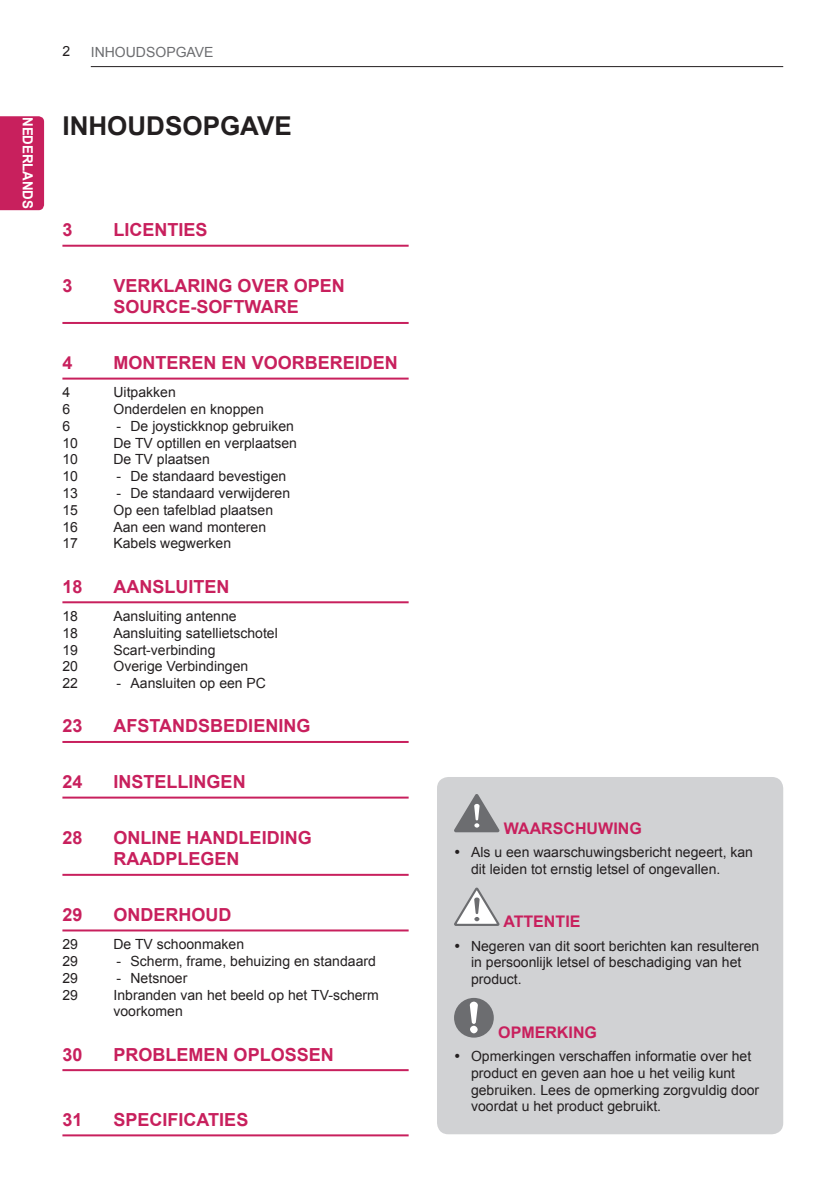
<style>
.page{position:relative;width:840px;height:1191px;background:#fff}
.page>*{position:absolute;margin:0;border:0;box-sizing:border-box;transform-origin:0 0}
.t1{font:700 26px "Arial";color:#231f20}
._1st_Title_lan{font:700 18px/21.6px "Arial";color:#c8205d}
.Noti_Title{font:700 16px "Arial";color:#c8205d}
.Bullet_List{font:14px/16.8px "Arial";color:#231f20}
._2nd_Title{font:14px/16.8px "Arial";color:#231f20}
._3rd_Title{font:14px "Arial";color:#231f20}
.Section_title{font:14px "Arial";color:#6c6d70}
.t2{font:700 14px "Arial";letter-spacing:-.01em;color:#fff;scale:.95 1}
</style>
<div class="page">
<div style="left:0;top:116px;width:44px;height:94px;background:#c8205d"></div>
<hr style="left:91px;top:66px;width:691px;height:1px;background:#231f20">
<hr style="left:62px;top:245px;width:346px;height:2px;background:#c8205d">
<hr style="left:62px;top:322px;width:346px;height:2px;background:#c8205d">
<hr style="left:62px;top:377px;width:346px;height:2px;background:#c8205d">
<hr style="left:62px;top:601px;width:346px;height:2px;background:#c8205d">
<hr style="left:62px;top:741px;width:346px;height:2px;background:#c8205d">
<hr style="left:62px;top:796px;width:346px;height:2px;background:#c8205d">
<hr style="left:62px;top:874px;width:346px;height:2px;background:#c8205d">
<hr style="left:62px;top:929px;width:346px;height:2px;background:#c8205d">
<hr style="left:62px;top:1069px;width:346px;height:2px;background:#c8205d">
<hr style="left:62px;top:1134px;width:346px;height:2px;background:#c8205d">
<div style="left:437px;top:777px;width:345px;height:357px;background:#d1d2d4;border-radius:11px"></div>
<svg style="left:454px;top:794px;width:45px;height:38px"></svg>
<svg style="left:454px;top:887px;width:45px;height:39px"></svg>
<svg style="left:454px;top:998px;width:39px;height:39px"></svg>
<svg style="left:469px;top:1025px;width:8px;height:8px"></svg>
<p class="t2" style="left:37px;top:117px;width:97px;rotate:90deg">NEDERLANDS</p>
<p class="Bullet_List" style="left:62px;top:42px;width:9px">2</p>
<p class="Section_title" style="left:91px;top:43px;width:124px">INHOUDSOPGAVE</p>
<p class="t1" style="left:62px;top:109px;width:231px">INHOUDSOPGAVE</p>
<p class="_1st_Title_lan" style="left:62px;top:220px;width:12px">3</p>
<p class="_1st_Title_lan" style="left:113px;top:220px;width:96px">LICENTIES</p>
<p class="_1st_Title_lan" style="left:62px;top:275px;width:12px">3</p>
<p class="_1st_Title_lan" style="left:113px;top:275px;width:233px">VERKLARING OVER OPEN<br>SOURCE-SOFTWARE</p>
<p class="_1st_Title_lan" style="left:62px;top:352px;width:12px">4</p>
<p class="_1st_Title_lan" style="left:113px;top:352px;width:286px">MONTEREN EN VOORBEREIDEN</p>
<p class="_2nd_Title" style="left:62px;top:384px;width:9px">4</p>
<p class="_2nd_Title" style="left:113px;top:384px;width:64px">Uitpakken</p>
<p class="_2nd_Title" style="left:62px;top:401px;width:9px">6</p>
<p class="_2nd_Title" style="left:113px;top:401px;width:152px">Onderdelen en knoppen</p>
<p class="_3rd_Title" style="left:62px;top:417px;width:9px">6</p>
<p class="_3rd_Title" style="left:116px;top:417px;width:179px">- De joystickknop gebruiken</p>
<p class="_2nd_Title" style="left:62px;top:434px;width:17px">10</p>
<p class="_2nd_Title" style="left:113px;top:434px;width:185px">De TV optillen en verplaatsen</p>
<p class="_2nd_Title" style="left:62px;top:451px;width:17px">10</p>
<p class="_2nd_Title" style="left:113px;top:451px;width:98px">De TV plaatsen</p>
<p class="_3rd_Title" style="left:62px;top:467px;width:17px">10</p>
<p class="_3rd_Title" style="left:116px;top:467px;width:171px">- De standaard bevestigen</p>
<p class="_3rd_Title" style="left:62px;top:484px;width:17px">13</p>
<p class="_3rd_Title" style="left:116px;top:484px;width:175px">- De standaard verwijderen</p>
<p class="_2nd_Title" style="left:62px;top:502px;width:17px">15</p>
<p class="_2nd_Title" style="left:113px;top:502px;width:161px">Op een tafelblad plaatsen</p>
<p class="_2nd_Title" style="left:62px;top:518px;width:17px">16</p>
<p class="_2nd_Title" style="left:113px;top:518px;width:154px">Aan een wand monteren</p>
<p class="_2nd_Title" style="left:62px;top:535px;width:17px">17</p>
<p class="_2nd_Title" style="left:113px;top:535px;width:119px">Kabels wegwerken</p>
<p class="_1st_Title_lan" style="left:62px;top:576px;width:22px">18</p>
<p class="_1st_Title_lan" style="left:113px;top:576px;width:117px">AANSLUITEN</p>
<p class="_2nd_Title" style="left:62px;top:608px;width:17px">18</p>
<p class="_2nd_Title" style="left:113px;top:608px;width:124px">Aansluiting antenne</p>
<p class="_2nd_Title" style="left:62px;top:624px;width:17px">18</p>
<p class="_2nd_Title" style="left:113px;top:624px;width:166px">Aansluiting satellietschotel</p>
<p class="_2nd_Title" style="left:62px;top:641px;width:17px">19</p>
<p class="_2nd_Title" style="left:113px;top:641px;width:103px">Scart-verbinding</p>
<p class="_2nd_Title" style="left:62px;top:658px;width:17px">20</p>
<p class="_2nd_Title" style="left:113px;top:658px;width:136px">Overige Verbindingen</p>
<p class="_3rd_Title" style="left:62px;top:674px;width:17px">22</p>
<p class="_3rd_Title" style="left:116px;top:674px;width:151px">- Aansluiten op een PC</p>
<p class="_1st_Title_lan" style="left:62px;top:716px;width:22px">23</p>
<p class="_1st_Title_lan" style="left:113px;top:716px;width:198px">AFSTANDSBEDIENING</p>
<p class="_1st_Title_lan" style="left:62px;top:771px;width:22px">24</p>
<p class="_1st_Title_lan" style="left:113px;top:771px;width:134px">INSTELLINGEN</p>
<p class="_1st_Title_lan" style="left:62px;top:827px;width:22px">28</p>
<p class="_1st_Title_lan" style="left:113px;top:827px;width:200px">ONLINE HANDLEIDING<br>RAADPLEGEN</p>
<p class="_1st_Title_lan" style="left:62px;top:904px;width:22px">29</p>
<p class="_1st_Title_lan" style="left:113px;top:904px;width:119px">ONDERHOUD</p>
<p class="_2nd_Title" style="left:62px;top:936px;width:17px">29</p>
<p class="_2nd_Title" style="left:113px;top:936px;width:132px">De TV schoonmaken</p>
<p class="_3rd_Title" style="left:62px;top:951px;width:17px">29</p>
<p class="_3rd_Title" style="left:116px;top:951px;width:261px">- Scherm, frame, behuizing en standaard</p>
<p class="_3rd_Title" style="left:62px;top:968px;width:17px">29</p>
<p class="_3rd_Title" style="left:116px;top:968px;width:72px">- Netsnoer</p>
<p class="_2nd_Title" style="left:62px;top:986px;width:17px">29</p>
<p class="_2nd_Title" style="left:113px;top:986px;width:267px">Inbranden van het beeld op het TV-scherm voorkomen</p>
<p class="_1st_Title_lan" style="left:62px;top:1044px;width:22px">30</p>
<p class="_1st_Title_lan" style="left:113px;top:1044px;width:222px">PROBLEMEN OPLOSSEN</p>
<p class="_1st_Title_lan" style="left:62px;top:1109px;width:22px">31</p>
<p class="_1st_Title_lan" style="left:113px;top:1109px;width:136px">SPECIFICATIES</p>
<p class="Noti_Title" style="left:503px;top:817px;width:139px">WAARSCHUWING</p>
<p class="Bullet_List" style="left:471px;top:844px;width:283px">Als u een waarschuwingsbericht negeert, kan dit leiden tot ernstig letsel of ongevallen.</p>
<p class="Noti_Title" style="left:503px;top:911px;width:79px">ATTENTIE</p>
<p class="Bullet_List" style="left:471px;top:937px;width:289px">Negeren van dit soort berichten kan resulteren in persoonlijk letsel of beschadiging van het product.</p>
<p class="Noti_Title" style="left:498px;top:1021px;width:100px">OPMERKING</p>
<p class="Bullet_List" style="left:471px;top:1047px;width:289px">Opmerkingen verschaffen informatie over het product en geven aan hoe u het veilig kunt gebruiken. Lees de opmerking zorgvuldig door voordat u het product gebruikt.</p>
</div>
